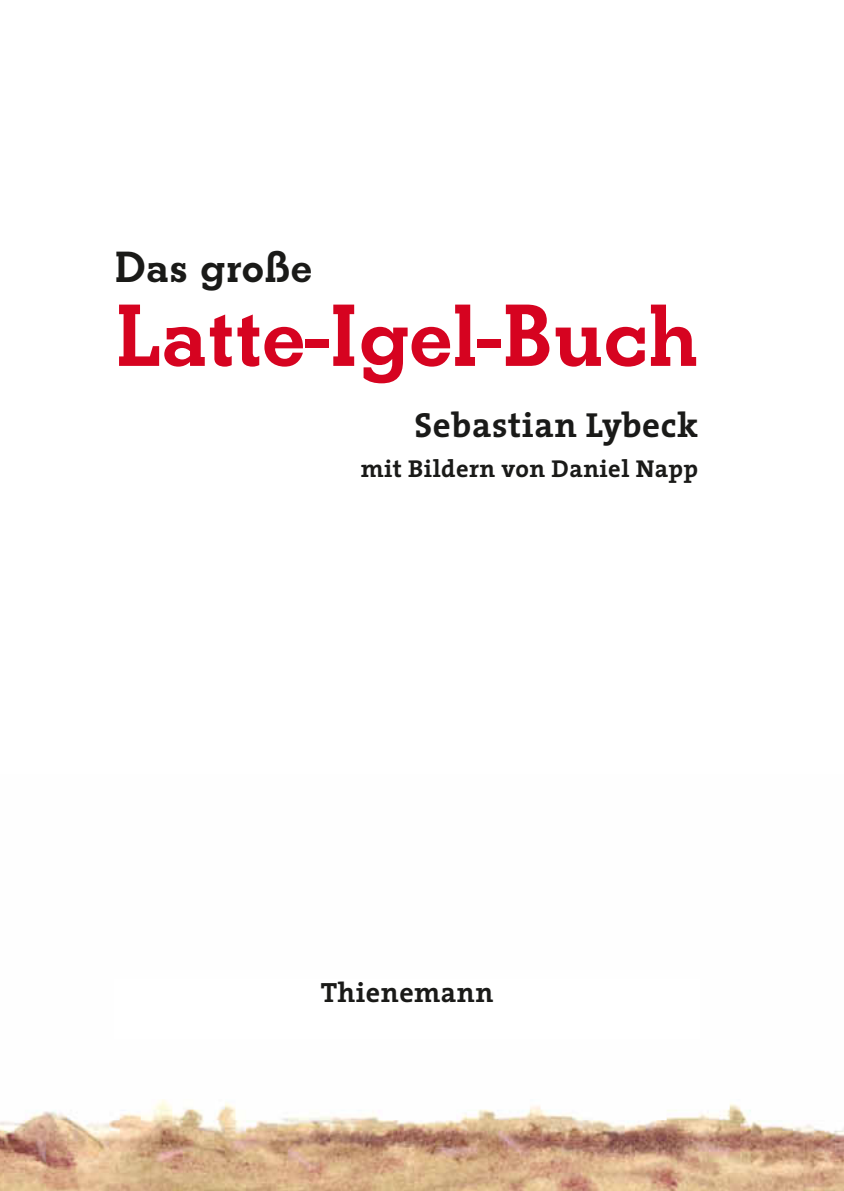
<style>
.page{position:relative;width:844px;height:1191px;background:#fff}
.page>*{position:absolute;margin:0;border:0;box-sizing:border-box;transform-origin:0 0}
.t1{font:700 91.88px "Beton EF";color:#d60320}
.t2{font:700 45.5px "Beton EF";letter-spacing:.015em;color:#1a1a18}
.t3{font:700 35px "The Serif";letter-spacing:.02em;color:#1a1a18}
.t4{font:700 28px "The Serif";letter-spacing:.02em;color:#1a1a18}
.t5{font:700 24.5px "The Serif";letter-spacing:.02em;color:#1a1a18}
</style>
<div class="page">
<svg style="left:0;top:1099px;width:843px;height:92px"></svg>
<p class="t2" style="left:114px;top:251px;width:199px">Das große</p>
<p class="t1" style="left:114px;top:305px;width:586px">Latte-Igel-Buch</p>
<p class="t3" style="left:414px;top:413px;width:285px">Sebastian Lybeck</p>
<p class="t5" style="left:361px;top:460px;width:339px">mit Bildern von Daniel Napp</p>
<p class="t4" style="left:320px;top:983px;width:174px">Thienemann</p>
</div>
